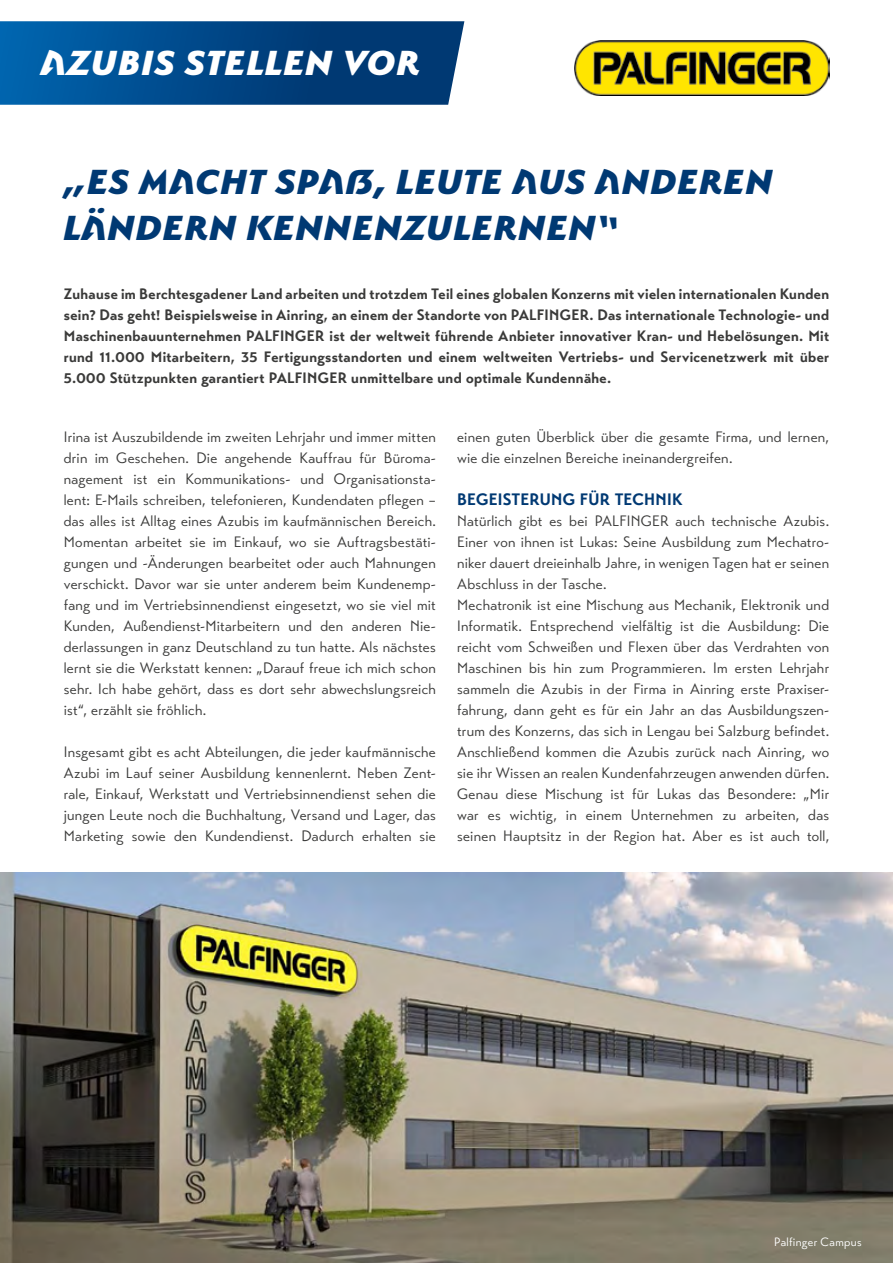
<style>
.page{position:relative;width:893px;height:1263px;background:#fff}
.page>*{position:absolute;margin:0;border:0;box-sizing:border-box;transform-origin:0 0}
.Headline{font:39px/46.8px "BGL Headline";letter-spacing:.02em;color:#003973}
.Headline-2{font:39px "BGL Headline";letter-spacing:.02em;color:#fff}
.Zwischentitel{font:700 16.5px "Transat";letter-spacing:.01em;color:#003973}
.FT{font:15px/21px "Transat Standard";letter-spacing:.02em;color:#3a3a39;text-align:justify}
.FT_Fett{font:700 15px/21px "Transat";letter-spacing:.025em;color:#3a3a39;text-align:justify}
.Bildunterschrift{font:12px "Transat Standard";letter-spacing:.025em;color:#fff}
</style>
<div class="page">
<svg style="left:0;top:21px;width:464px;height:84px"></svg>
<img style="left:574px;top:40px;width:255px;height:55px">
<img style="left:0;top:873px;width:893px;height:390px">
<p class="Headline-2" style="left:41px;top:41px;width:381px">AZUBIS STELLEN VOR</p>
<p class="Headline" style="left:64px;top:157px;width:711px">„ES MACHT SPAß, LEUTE AUS ANDEREN<br>LÄNDERN KENNENZULERNEN“</p>
<p class="FT_Fett" style="left:64px;top:284px;width:767px">Zuhause im Berchtesgadener Land arbeiten und trotzdem Teil eines globalen Konzerns mit vielen internationalen Kunden sein? Das geht! Beispielsweise in Ainring, an einem der Standorte von PALFINGER. Das internationale Technologie- und Maschinenbauunternehmen PALFINGER ist der weltweit führende Anbieter innovativer Kran- und Hebelösungen. Mit rund 11.000 Mitarbeitern, 35 Fertigungsstandorten und einem weltweiten Vertriebs- und Servicenetzwerk mit über 5.000 Stützpunkten garantiert PALFINGER unmittelbare und optimale Kundennähe.</p>
<p class="FT" style="left:64px;top:426px;width:374px">Irina ist Auszubildende im zweiten Lehrjahr und immer mitten drin im Geschehen. Die angehende Kauffrau für Büroma&shy;nagement ist ein Kommunikations- und Organisationsta&shy;lent: E-Mails schreiben, telefonieren, Kundendaten pflegen – das alles ist Alltag eines Azubis im kaufmännischen Bereich.<br>Momentan arbeitet sie im Einkauf, wo sie Auftragsbestäti&shy;gungen und -Änderungen bearbeitet oder auch Mahnungen verschickt. Davor war sie unter anderem beim Kundenemp&shy;fang und im Vertriebsinnendienst eingesetzt, wo sie viel mit Kunden, Außendienst-Mitarbeitern und den anderen Nie&shy;derlassungen in ganz Deutschland zu tun hatte. Als nächstes lernt sie die Werkstatt kennen: „Darauf freue ich mich schon sehr. Ich habe gehört, dass es dort sehr abwechslungsreich ist“, erzählt sie fröhlich.</p>
<p class="FT" style="left:64px;top:741px;width:374px">Insgesamt gibt es acht Abteilungen, die jeder kaufmännische Azubi im Lauf seiner Ausbildung kennenlernt. Neben Zent&shy;rale, Einkauf, Werkstatt und Vertriebsinnendienst sehen die jungen Leute noch die Buchhaltung, Versand und Lager, das Marketing sowie den Kundendienst. Dadurch erhalten sie</p>
<p class="FT" style="left:457px;top:426px;width:374px">einen guten Überblick über die gesamte Firma, und lernen, wie die einzelnen Bereiche ineinandergreifen.</p>
<p class="Zwischentitel" style="left:457px;top:489px;width:227px">BEGEISTERUNG FÜR TECHNIK</p>
<p class="FT" style="left:457px;top:510px;width:374px">Natürlich gibt es bei PALFINGER auch technische Azubis.<br>Einer von ihnen ist Lukas: Seine Ausbildung zum Mechatro&shy;niker dauert dreieinhalb Jahre, in wenigen Tagen hat er seinen Abschluss in der Tasche.</p>
<p class="FT" style="left:457px;top:594px;width:374px">Mechatronik ist eine Mischung aus Mechanik, Elektronik und Informatik. Entsprechend vielfältig ist die Ausbildung: Die reicht vom Schweißen und Flexen über das Verdrahten von Maschinen bis hin zum Programmieren. Im ersten Lehrjahr sammeln die Azubis in der Firma in Ainring erste Praxiser&shy;fahrung, dann geht es für ein Jahr an das Ausbildungszen&shy;trum des Konzerns, das sich in Lengau bei Salzburg befindet.<br>Anschließend kommen die Azubis zurück nach Ainring, wo sie ihr Wissen an realen Kundenfahrzeugen anwenden dürfen.</p>
<p class="FT" style="left:457px;top:783px;width:374px">Genau diese Mischung ist für Lukas das Besondere: „Mir war es wichtig, in einem Unternehmen zu arbeiten, das seinen Hauptsitz in der Region hat. Aber es ist auch toll,</p>
<p class="Bildunterschrift" style="left:774px;top:1235px;width:89px">Palfinger Campus</p>
</div>
